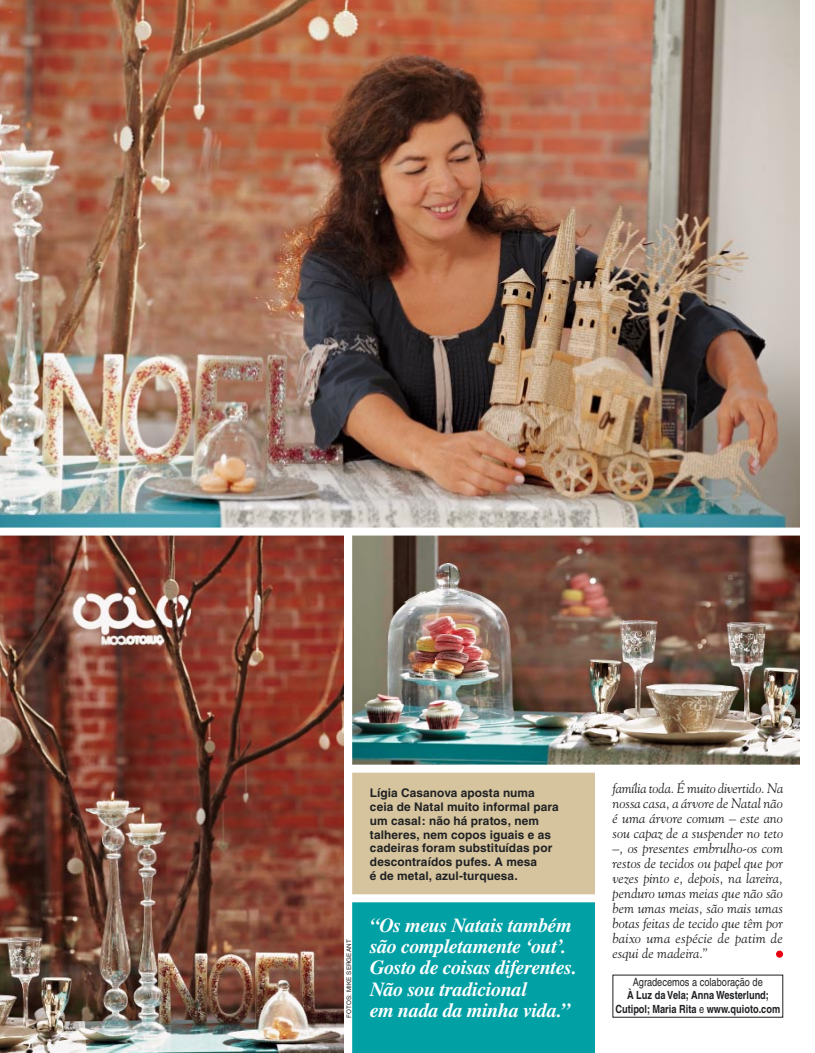
<style>
.page{position:relative;width:815px;height:1053px;background:#fff}
.page>*{position:absolute;margin:0;border:0;box-sizing:border-box;transform-origin:0 0}
.PAGELAS{font:italic 700 20px/21.2px "Times";letter-spacing:-.015em;color:#fff}
.TEXTO{font:italic 13.75px/15px "Goudy";letter-spacing:.015em;color:#202124;text-align:justify}
.LEGENDAS{font:700 11.88px/13.8px "Helvetica";letter-spacing:.01em;color:#202124}
.AGRADECIMENTOS{font:700 condensed 11.25px/13.5px "Helvetica";color:#202124;text-align:center}
.AGRADECIMENTOS-2{font:condensed 11.25px "Helvetica";color:#202124}
.CRÉDITOS{font:6.25px "Helvetica";letter-spacing:.02em;color:#202124}
.s1{font-weight:400}
</style>
<div class="page">
<img style="left:0;top:0;width:799px;height:527px">
<img style="left:0;top:535px;width:344px;height:517px">
<img style="left:352px;top:535px;width:447px;height:229px">
<div style="left:349px;top:771px;width:246px;height:129px;background:#d5c49d"></div>
<div style="left:347px;top:899px;width:248px;height:153px;background:#00a0a5"></div>
<div style="left:347px;top:894px;width:256px;height:8px;background:#fff"></div>
<div style="left:344px;top:531px;width:8px;height:521px;background:#fff"></div>
<div style="left:347px;top:764px;width:459px;height:8px;background:#fff"></div>
<div style="left:776px;top:950px;width:7px;height:7px;background:#ec0010;border-radius:50%"></div>
<p class="CRÉDITOS" style="left:345px;top:1017px;width:80px;rotate:-90deg">FOTOS: MIKE SERGEANT</p>
<p class="LEGENDAS" style="left:370px;top:786px;width:190px">Lígia Casanova aposta numa ceia de Natal muito informal para um casal: não há pratos, nem talheres, nem copos iguais e as cadeiras foram substituídas por descontraídos pufes. A mesa</p>
<p class="LEGENDAS" style="left:370px;top:868px;width:149px">é de metal, azul-turquesa.</p>
<p class="PAGELAS" style="left:370px;top:914px;width:209px">“Os meus Natais também são completamente ‘out’.<br>Gosto de coisas diferentes.<br>Não sou tradicional<br>em nada da minha vida.”</p>
<p class="TEXTO" style="left:613px;top:780px;width:172px">família toda. É muito divertido. Na nossa casa, a árvore de Natal não é uma árvore comum – este ano sou capaz de a suspender no teto –, os presentes embrulho-os com restos de tecidos ou papel que por vezes pinto e, depois, na lareira, penduro umas meias que não são bem umas meias, são mais umas botas feitas de tecido que têm por baixo uma espécie de patim de esqui de madeira.”</p>
<p class="AGRADECIMENTOS-2" style="left:633px;top:975px;width:132px">Agradecemos a colaboração de</p>
<p class="AGRADECIMENTOS" style="left:615px;top:988px;width:166px">À Luz da Vela; Anna Westerlund;<br>Cutipol; Maria Rita <span class="s1">e</span> www.quioto.com</p>
</div>
